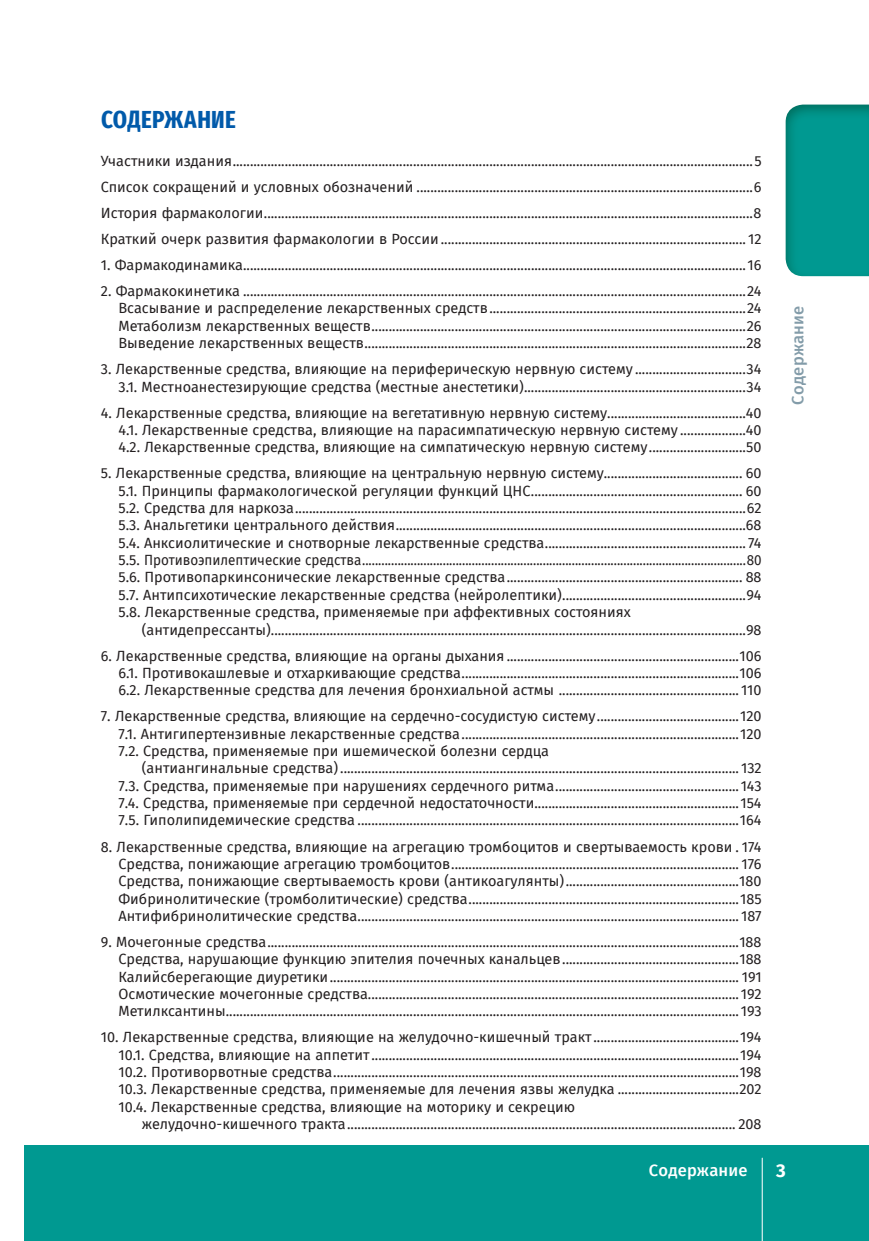
<style>
.page{position:relative;width:869px;height:1241px;background:#fff}
.page>*{position:absolute;margin:0;border:0;box-sizing:border-box;transform-origin:0 0}
.t1{font:700 extra-condensed 24.68px "Fira Sans";letter-spacing:.01em;color:#015aaa}
.t2{font:700 18.55px "Fira Sans";color:#fff}
.t3{font:500 16.45px "Fira Sans";letter-spacing:.01em;color:#fff}
.t4{font:500 16.45px "Fira Sans";letter-spacing:.01em;color:#839ca9}
.t5{font:14.35px/17.3px "Fira Sans";color:#231f20;text-align:justify}
</style>
<div class="page">
<div style="left:25px;top:1145px;width:843px;height:95px;background:#009991"></div>
<hr style="left:761px;top:1157px;width:1px;height:83px;background:#fff">
<img style="left:785px;top:104px;width:83px;height:172px">
<h1 class="t1" style="left:101px;top:105px;width:136px">СОДЕРЖАНИЕ</h1>
<p class="t5" style="left:101px;top:148px;width:662px;line-height:26.1px">Участники издания ......................................................................................................................................................5<br>Список сокращений иࢳусловных обозначений .................................................................................................6<br>История фармакологии .............................................................................................................................................8<br>Краткий очерк развития фармакологииࢳвࢳРоссии ........................................................................................ 12</p>
<p class="t5" style="left:101px;top:256px;width:662px">1. Фармакодинамика.................................................................................................................................................16</p>
<p class="t5" style="left:118px;top:282px;width:644px;text-indent:-18px">2. Фармакокинетика .................................................................................................................................................24<br>Всасывание и распределение лекарственных средств ..........................................................................24<br>Метаболизм лекарственных веществ ............................................................................................................26<br>Выведение лекарственных веществ ..............................................................................................................28</p>
<p class="t5" style="left:101px;top:360px;width:661px;text-align:right">3. Лекарственные средства, влияющие наࢳпериферическую нервную систему ................................34<br>3.1. Местноанестезирующие средства (местные анестетики) ................................................................34</p>
<p class="t5" style="left:118px;top:404px;width:644px;text-indent:-18px">4. Лекарственные средства, влияющие наࢳвегетативную нервную систему........................................40<br>4.1. Лекарственные средства, влияющие наࢳпарасимпатическую нервную систему ...................40<br>4.2. Лекарственные средства, влияющие наࢳсимпатическую нервную систему ............................50</p>
<p class="t5" style="left:118px;top:465px;width:644px;text-indent:-18px">5. Лекарственные средства, влияющие наࢳцентральную нервную систему........................................ 60<br>5.1. Принципы фармакологической регуляции функций ЦНС ............................................................. 60<br>5.2. Средства для наркоза ..................................................................................................................................62<br>5.3. Анальгетики центрального действия .....................................................................................................68<br>5.4. Анксиолитические иࢳснотворные лекарственные средства .......................................................... 74<br>5.5. Противоэпилептические средства .......................................................................................................................80<br>5.6. Противопаркинсонические лекарственные средства .................................................................... 88<br>5.7. Антипсихотические лекарственные средства (нейролептики) .....................................................94<br>5.8. Лекарственные средства, применяемые при аффективных состояниях</p>
<p class="t5" style="left:142px;top:621px;width:621px">(антидепрессанты) .........................................................................................................................................98</p>
<p class="t5" style="left:118px;top:647px;width:644px;text-indent:-18px">6. Лекарственные средства, влияющие наࢳорганы дыхания ...................................................................106<br>6.1. Противокашлевые иࢳотхаркивающие средства ................................................................................106<br>6.2. Лекарственные средства для лечения бронхиальной астмы .................................................... 110</p>
<p class="t5" style="left:118px;top:707px;width:644px;text-indent:-18px">7. Лекарственные средства, влияющие наࢳсердечно-сосудистую систему .........................................120<br>7.1. Антигипертензивные лекарственные средства ................................................................................120<br>7.2. Средства, применяемые при ишемической болезни сердца</p>
<p class="t5" style="left:118px;top:759px;width:644px;text-indent:23px">(антиангинальные средства) ................................................................................................................... 132<br>7.3. Средства, применяемые при нарушениях сердечного ритма .....................................................143<br>7.4. Средства, применяемые при сердечной недостаточности...........................................................154<br>7.5. Гиполипидемические средства ..............................................................................................................164</p>
<p class="t5" style="left:118px;top:837px;width:644px;text-indent:-18px">8. Лекарственные средства, влияющие наࢳагрегацию тромбоцитов иࢳсвертываемость крови . 174<br>Средства, понижающие агрегацию тромбоцитов ................................................................................... 176<br>Средства, понижающие свертываемость крови (антикоагулянты) ..................................................180<br>Фибринолитические (тромболитические) средства ..............................................................................185<br>Антифибринолитические средства .............................................................................................................. 187</p>
<p class="t5" style="left:118px;top:933px;width:644px;text-indent:-18px">9. Мочегонные средства ........................................................................................................................................188<br>Средства, нарушающие функцию эпителия почечных канальцев ...................................................188<br>Калийсберегающие диуретики ...................................................................................................................... 191<br>Осмотические мочегонные средства...........................................................................................................192<br>Метилксантины....................................................................................................................................................193</p>
<p class="t5" style="left:118px;top:1028px;width:644px;text-indent:-18px">10. Лекарственные средства, влияющие наࢳжелудочно-кишечный тракт ..........................................194<br>10.1. Средства, влияющие наࢳаппетит ..........................................................................................................194<br>10.2. Противорвотные средства .....................................................................................................................198<br>10.3. Лекарственные средства, применяемые для лечения язвы желудка ...................................202<br>10.4. Лекарственные средства, влияющие наࢳмоторику иࢳсекрецию</p>
<p class="t5" style="left:142px;top:1115px;width:621px">желудочно-кишечного тракта ................................................................................................................ 208</p>
<p class="t4" style="left:787px;top:404px;width:100px;rotate:-90deg">Содержание</p>
<p class="t3" style="left:648px;top:1160px;width:100px">Содержание</p>
<p class="t2" style="left:775px;top:1159px;width:11px">3</p>
</div>
